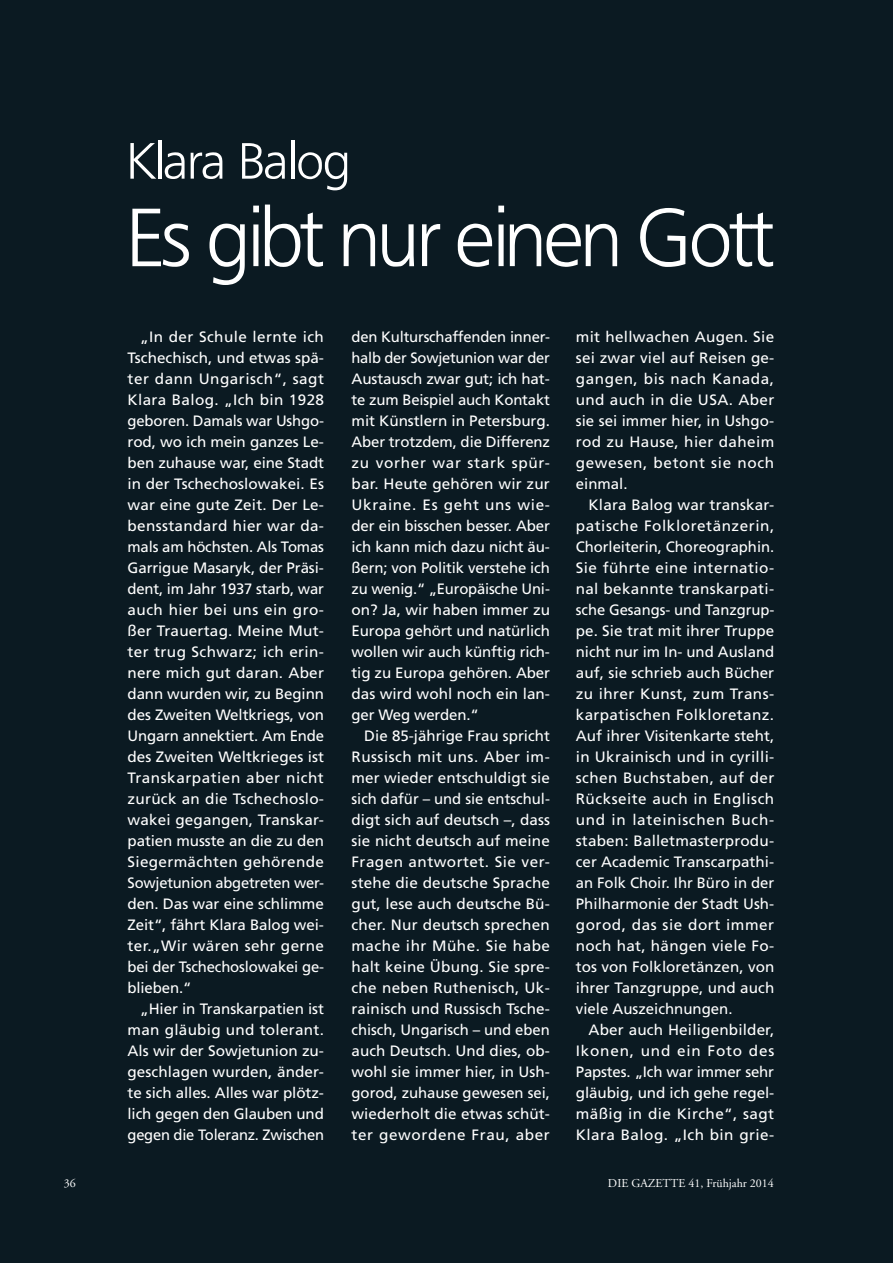
<style>
.page{position:relative;width:893px;height:1263px;background:#0b1a22}
.page>*{position:absolute;margin:0;border:0;box-sizing:border-box;transform-origin:0 0}
.t1{font:81px "Fru Lig";letter-spacing:-.02em;color:#fff}
.t2{font:50.25px "Fru Lig";color:#fff}
.t3{font:15px/21px "Frutiger";color:#fff;text-align:justify}
.t4{font:12px "Adobe Garamond";color:#fff}
</style>
<div class="page">
<h2 class="t2" style="left:128px;top:132px;width:224px">Klara Balog</h2>
<h1 class="t1" style="left:128px;top:191px;width:648px">Es gibt nur einen Gott</h1>
<p class="t3" style="left:128px;top:326px;width:198px;text-indent:13px">„In der Schule lernte ich Tschechisch, und etwas spä&shy;ter dann Ungarisch“, sagt Klara Balog. „Ich bin 1928 geboren. Damals war Ushgo&shy;rod, wo ich mein ganzes Le&shy;ben zuhause war, eine Stadt in der Tschechoslowakei. Es war eine gute Zeit. Der Le&shy;bensstandard hier war da&shy;mals am höchsten. Als Tomas Garrigue Masaryk, der Präsi&shy;dent, im Jahr 1937 starb, war auch hier bei uns ein gro&shy;ßer Trauertag. Meine Mut&shy;ter trug Schwarz; ich erin&shy;nere mich gut daran. Aber dann wurden wir, zu Beginn des Zweiten Weltkriegs, von Ungarn annektiert. Am Ende des Zweiten Weltkrieges ist Transkarpatien aber nicht zurück an die Tschechoslo&shy;wakei gegangen, Transkar&shy;patien musste an die zu den Siegermächten gehörende Sowjetunion abgetreten wer&shy;den. Das war eine schlimme Zeit“, fährt Klara Balog wei&shy;ter.„Wir wären sehr gerne bei der Tschechoslowakei ge&shy;blieben.“</p>
<p class="t3" style="left:128px;top:998px;width:198px;text-indent:13px">„Hier in Transkarpatien ist man gläubig und tolerant.<br>Als wir der Sowjetunion zu&shy;geschlagen wurden, änder&shy;te sich alles. Alles war plötz&shy;lich gegen den Glauben und gegen die Toleranz. Zwischen</p>
<p class="t3" style="left:351px;top:326px;width:200px">den Kulturschaffenden inner&shy;halb der Sowjetunion war der Austausch zwar gut; ich hat&shy;te zum Beispiel auch Kontakt mit Künstlern in Petersburg.<br>Aber trotzdem, die Differenz zu vorher war stark spür&shy;bar. Heute gehören wir zur Ukraine. Es geht uns wie&shy;der ein bisschen besser. Aber ich kann mich dazu nicht äu&shy;ßern; von Politik verstehe ich zu wenig.“ „Europäische Uni&shy;on? Ja, wir haben immer zu Europa gehört und natürlich wollen wir auch künftig rich&shy;tig zu Europa gehören. Aber das wird wohl noch ein lan&shy;ger Weg werden.“</p>
<p class="t3" style="left:351px;top:725px;width:200px;text-indent:13px">Die 85-jährige Frau spricht Russisch mit uns. Aber im&shy;mer wieder entschuldigt sie sich dafür – und sie entschul&shy;digt sich auf deutsch –, dass sie nicht deutsch auf meine Fragen antwortet. Sie ver&shy;stehe die deutsche Sprache gut, lese auch deutsche Bü&shy;cher. Nur deutsch sprechen mache ihr Mühe. Sie habe halt keine Übung. Sie spre&shy;che neben Ruthenisch, Uk&shy;rainisch und Russisch Tsche&shy;chisch, Ungarisch – und eben auch Deutsch. Und dies, ob&shy;wohl sie immer hier, in Ush&shy;gorod, zuhause gewesen sei, wiederholt die etwas schüt&shy;ter gewordene Frau, aber</p>
<p class="t3" style="left:576px;top:326px;width:200px">mit hellwachen Augen. Sie sei zwar viel auf Reisen ge&shy;gangen, bis nach Kanada, und auch in die USA. Aber sie sei immer hier, in Ushgo&shy;rod zu Hause, hier daheim gewesen, betont sie noch einmal.</p>
<p class="t3" style="left:576px;top:494px;width:200px;text-indent:13px">Klara Balog war transkar&shy;patische Folkloretänzerin, Chorleiterin, Choreographin.<br>Sie führte eine internatio&shy;nal bekannte transkarpati&shy;sche Gesangs- und Tanzgrup&shy;pe. Sie trat mit ihrer Truppe nicht nur im In- und Ausland auf, sie schrieb auch Bücher zu ihrer Kunst, zum Trans&shy;karpatischen Folkloretanz.<br>Auf ihrer Visitenkarte steht, in Ukrainisch und in cyrilli&shy;schen Buchstaben, auf der Rückseite auch in Englisch und in lateinischen Buch&shy;staben: Balletmasterprodu&shy;cer Academic Transcarpathi&shy;an Folk Choir. Ihr Büro in der Philharmonie der Stadt Ush&shy;gorod, das sie dort immer noch hat, hängen viele Fo&shy;tos von Folkloretänzen, von ihrer Tanzgruppe, und auch viele Auszeichnungen.</p>
<p class="t3" style="left:576px;top:1019px;width:200px;text-indent:13px">Aber auch Heiligenbilder, Ikonen, und ein Foto des Papstes. „Ich war immer sehr gläubig, und ich gehe regel&shy;mäßig in die Kirche“, sagt Klara Balog. „Ich bin grie-</p>
<p class="t4" style="left:64px;top:1176px;width:13px">36</p>
<p class="t4" style="left:608px;top:1176px;width:167px">DIE GAZETTE 41, Frühjahr 2014</p>
</div>
